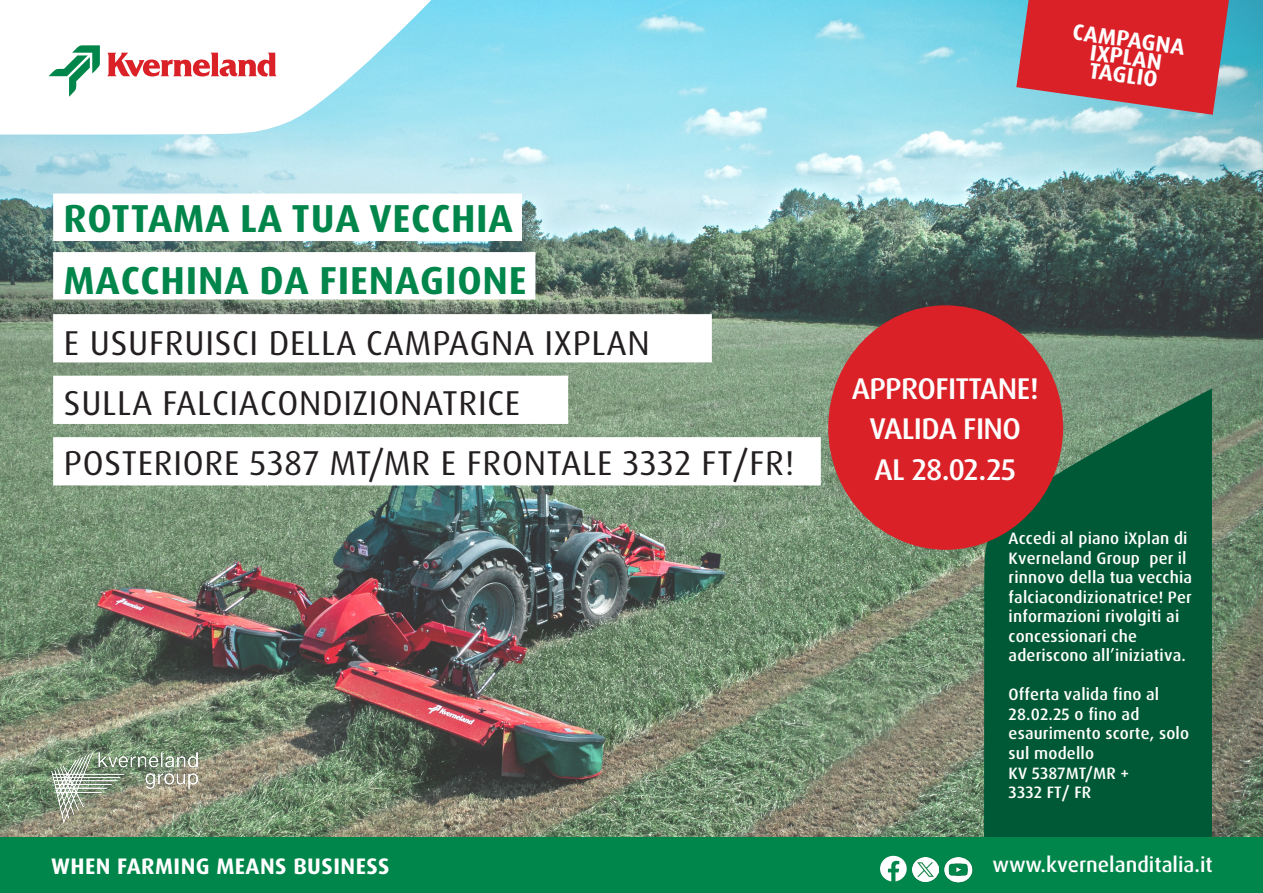
<style>
.page{position:relative;width:1263px;height:893px;background:#fff}
.page>*{position:absolute;margin:0;border:0;box-sizing:border-box;transform-origin:0 0}
.t1{font:700 39px/62.4px "Dax Pro";letter-spacing:.02em;color:#00854a}
.t2{font:34.5px/60px "Dax Pro";letter-spacing:.02em;color:#231f20}
.t3{font:500 30px "Dax Pro";letter-spacing:-.02em;color:#fff}
.KV_Title_Productbrochure__Frontcover{font:700 22.5px "Dax Pro";letter-spacing:.02em;color:#fff}
.KV_Section{font:700 22.5px "Dax Pro";color:#fff}
.t4{font:500 21px "Dax Pro";color:#fff}
.KV_Body_white{font:500 16.5px/19.5px "Dax Pro";letter-spacing:.01em;color:#fff}
</style>
<div class="page">
<img style="left:0;top:0;width:1263px;height:837px">
<div style="left:53px;top:194px;width:469px;height:47px;background:#fff"></div>
<div style="left:53px;top:252px;width:482px;height:48px;background:#fff"></div>
<div style="left:53px;top:314px;width:659px;height:48px;background:#fff"></div>
<div style="left:53px;top:376px;width:515px;height:48px;background:#fff"></div>
<div style="left:53px;top:437px;width:768px;height:48px;background:#fff"></div>
<div style="left:982px;top:389px;width:230px;height:448px;background:#005936"></div>
<svg style="left:1016px;top:0;width:213px;height:115px;background:#ca3f48"></svg>
<img style="left:51px;top:752px;width:146px;height:70px">
<div style="left:828px;top:305px;width:235px;height:245px;background:#da2128;border-radius:50%"></div>
<svg style="left:0;top:0;width:444px;height:137px"></svg>
<svg style="left:49px;top:46px;width:51px;height:50px"></svg>
<svg style="left:107px;top:53px;width:170px;height:25px"></svg>
<div style="left:0;top:837px;width:1263px;height:56px;background:#00854a"></div>
<svg style="left:880px;top:856px;width:27px;height:25px"></svg>
<img style="left:912px;top:857px;width:27px;height:25px">
<img style="left:944px;top:857px;width:29px;height:26px">
<p class="t1" style="left:64px;top:188px;width:465px">ROTTAMA LA TUA VECCHIA<br>MACCHINA DA FIENAGIONE</p>
<p class="t2" style="left:64px;top:313px;width:732px">E USUFRUISCI DELLA CAMPAGNA IXPLAN<br>SULLA FALCIACONDIZIONATRICE<br>POSTERIORE 5387 MT/MR E FRONTALE 3332 FT/FR!</p>
<p class="KV_Section" style="left:1075px;top:17px;width:114px;rotate:8deg">CAMPAGNA</p>
<p class="KV_Section" style="left:1092px;top:37px;width:74px;rotate:8deg">IXPLAN</p>
<p class="KV_Section" style="left:1091px;top:55px;width:70px;rotate:8deg">TAGLIO</p>
<p class="t3" style="left:852px;top:369px;width:188px">APPROFITTANE!</p>
<p class="t3" style="left:869px;top:410px;width:153px">VALIDA FINO</p>
<p class="t3" style="left:874px;top:450px;width:143px">AL 28.02.25</p>
<p class="KV_Body_white" style="left:1009px;top:529px;width:185px">Accedi al piano iXplan di<br>Kverneland Group per il rinnovo della tua vecchia falciacondizionatrice! Per informazioni rivolgiti ai concessionari che aderiscono all’iniziativa.</p>
<p class="KV_Body_white" style="left:1009px;top:685px;width:182px">Offerta valida fino al<br>28.02.25 o fino ad esaurimento scorte, solo sul modello<br>KV 5387MT/MR +<br>3332 FT/ FR</p>
<p class="KV_Title_Productbrochure__Frontcover" style="left:51px;top:851px;width:340px">WHEN FARMING MEANS BUSINESS</p>
<p class="t4" style="left:992px;top:851px;width:222px">www.kvernelanditalia.it</p>
</div>
